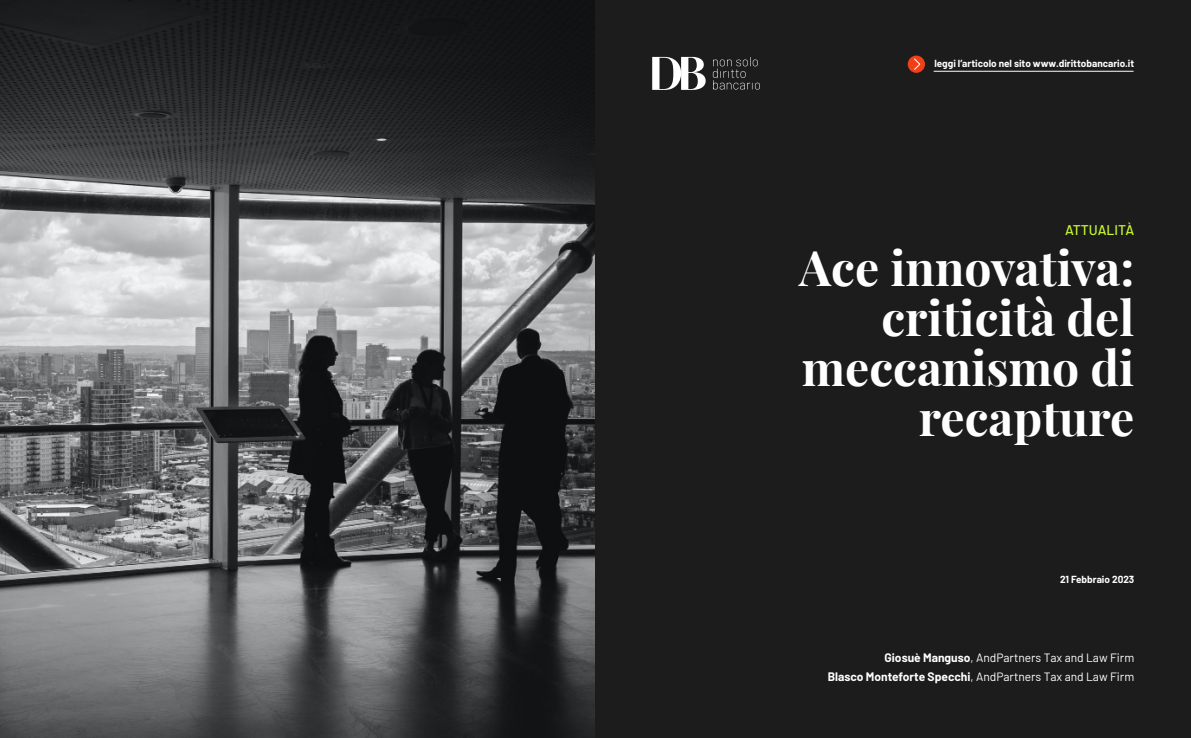
<style>
.page{position:relative;width:1191px;height:738px;background:#fff}
.page>*{position:absolute;margin:0;border:0;box-sizing:border-box;transform-origin:0 0}
.t1{font:700 48px/50px "Playfair Display";color:#fff;text-align:right}
.t2{font:500 14px "Barlow";color:#c9fa30}
.t3{font:12px "Barlow";color:#fff}
.t4{font:700 10px "Barlow";color:#fff}
.s1{font-weight:700}
</style>
<div class="page">
<img style="left:0;top:0;width:595px;height:737px">
<div style="left:595px;top:0;width:596px;height:737px;background:#1c1c1c"></div>
<hr style="left:933px;top:71px;width:200px;height:1px;background:#fff">
<svg style="left:907px;top:55px;width:18px;height:18px"></svg>
<svg style="left:913px;top:58px;width:7px;height:12px"></svg>
<svg style="left:713px;top:57px;width:47px;height:32px"></svg>
<svg style="left:652px;top:57px;width:53px;height:33px"></svg>
<p class="t4" style="left:934px;top:56px;width:201px">leggi l’articolo nel sito www.dirittobancario.it</p>
<p class="t2" style="left:1065px;top:220px;width:71px">ATTUALITÀ</p>
<h1 class="t1" style="left:799px;top:238px;width:336px">Ace innovativa: criticità del meccanismo di recapture</h1>
<p class="t4" style="left:1060px;top:571px;width:76px">21 Febbraio 2023</p>
<p class="t3" style="left:884px;top:648px;width:251px"><span class="s1">Giosuè Manguso</span>, AndPartners Tax and Law Firm</p>
<p class="t3" style="left:827px;top:667px;width:308px"><span class="s1">Blasco Monteforte Specchi</span>, AndPartners Tax and Law Firm</p>
</div>
